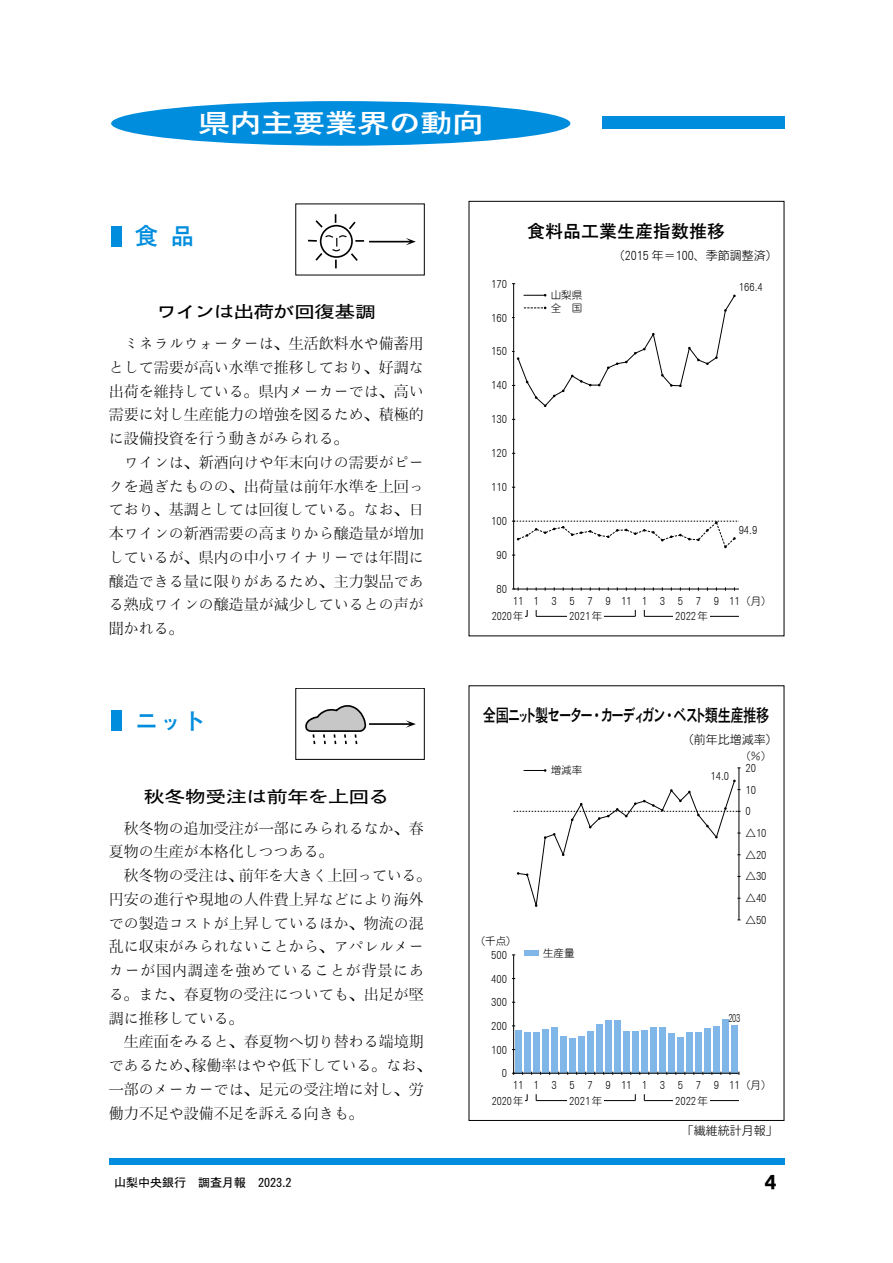
<style>
.page{position:relative;width:893px;height:1263px;background:#fff}
.page>*{position:absolute;margin:0;border:0;box-sizing:border-box;transform-origin:0 0}
.t1{font:26.4px "Motoya Gothic W4 90 msp RKSJ H";letter-spacing:-.04em;color:#fff;scale:1.25 1}
.t2{font:24px "Motoya Gothic W4 90 msp RKSJ H";color:#008ddd}
.t3{font:18px "Motoya Gothic W4 90 mskp RKSJ H";letter-spacing:-.045em;color:#000;scale:.74 1}
.t4{font:18px "Motoya Gothic W4 90 msp RKSJ H";color:#000}
.t5{font:18px "Mn Ip T6 M75";color:#000}
.t6{font:16.8px "Motoya Gothic W3 90 msp RKSJ H";letter-spacing:-.03em;color:#000;scale:1.25 1}
.t7{font:15px/23.7px "Motoya Mincho W2 90 msp RKSJ H";color:#000}
.t8{font:12px "Motoya Maru W2 90 msp RKSJ H";color:#000}
.t9{font:12px "Motoya Gothic W3 90 msp RKSJ H";color:#000}
.t10{font:10.5px/12.6px "Motoya Maru W2 90 msp RKSJ H";color:#000}
.t11{font:10.5px "Motoya Maru W2 90 msp RKSJ H";color:#000;scale:.96 1}
.t12{font:10.5px "Motoya Maru W2 90 msp RKSJ H";color:#000;scale:.8 1}
</style>
<div class="page">
<hr style="left:513px;top:284px;width:1px;height:305px;background:#000">
<hr style="left:514px;top:589px;width:225px;height:1px;background:#000">
<svg style="left:512px;top:587px;width:7px;height:4px"></svg>
<hr style="left:644px;top:616px;width:95px;height:1px;background:#000">
<hr style="left:674px;top:615px;width:36px;height:3px;background:#fff">
<hr style="left:536px;top:616px;width:99px;height:1px;background:#000">
<hr style="left:568px;top:615px;width:36px;height:3px;background:#fff">
<svg style="left:525px;top:610px;width:3px;height:7px"></svg>
<svg style="left:512px;top:521px;width:227px;height:27px"></svg>
<svg style="left:512px;top:283px;width:224px;height:124px"></svg>
<svg style="left:308px;top:214px;width:57px;height:55px"></svg>
<hr style="left:369px;top:241px;width:42px;height:1px;background:#000">
<svg style="left:406px;top:238px;width:10px;height:7px"></svg>
<div style="left:111px;top:226px;width:11px;height:21px;background:#008ddd"></div>
<div style="left:111px;top:710px;width:11px;height:21px;background:#008ddd"></div>
<div style="left:296px;top:688px;width:129px;height:72px;border:1px solid #000"></div>
<hr style="left:369px;top:723px;width:42px;height:2px;background:#000">
<svg style="left:406px;top:720px;width:10px;height:8px"></svg>
<svg style="left:305px;top:705px;width:62px;height:40px"></svg>
<div style="left:515px;top:1030px;width:6px;height:43px;background:#81b7e8"></div>
<div style="left:524px;top:1032px;width:6px;height:41px;background:#81b7e8"></div>
<div style="left:533px;top:1032px;width:6px;height:41px;background:#81b7e8"></div>
<div style="left:542px;top:1029px;width:6px;height:44px;background:#81b7e8"></div>
<div style="left:551px;top:1027px;width:6px;height:46px;background:#81b7e8"></div>
<div style="left:560px;top:1036px;width:6px;height:37px;background:#81b7e8"></div>
<div style="left:569px;top:1038px;width:6px;height:35px;background:#81b7e8"></div>
<div style="left:578px;top:1036px;width:6px;height:37px;background:#81b7e8"></div>
<div style="left:587px;top:1031px;width:6px;height:42px;background:#81b7e8"></div>
<div style="left:596px;top:1024px;width:6px;height:49px;background:#81b7e8"></div>
<div style="left:605px;top:1020px;width:6px;height:53px;background:#81b7e8"></div>
<div style="left:614px;top:1020px;width:6px;height:53px;background:#81b7e8"></div>
<div style="left:623px;top:1031px;width:6px;height:42px;background:#81b7e8"></div>
<div style="left:632px;top:1031px;width:6px;height:42px;background:#81b7e8"></div>
<div style="left:641px;top:1031px;width:7px;height:42px;background:#81b7e8"></div>
<div style="left:650px;top:1027px;width:7px;height:46px;background:#81b7e8"></div>
<div style="left:659px;top:1027px;width:7px;height:46px;background:#81b7e8"></div>
<div style="left:668px;top:1033px;width:7px;height:40px;background:#81b7e8"></div>
<div style="left:677px;top:1037px;width:7px;height:36px;background:#81b7e8"></div>
<div style="left:686px;top:1032px;width:7px;height:41px;background:#81b7e8"></div>
<div style="left:695px;top:1032px;width:7px;height:41px;background:#81b7e8"></div>
<div style="left:704px;top:1028px;width:7px;height:45px;background:#81b7e8"></div>
<div style="left:713px;top:1026px;width:7px;height:47px;background:#81b7e8"></div>
<div style="left:722px;top:1019px;width:7px;height:54px;background:#81b7e8"></div>
<div style="left:731px;top:1025px;width:7px;height:48px;background:#81b7e8"></div>
<hr style="left:513px;top:955px;width:1px;height:118px;background:#000">
<hr style="left:514px;top:1073px;width:225px;height:1px;background:#000">
<hr style="left:739px;top:768px;width:1px;height:152px;background:#000">
<svg style="left:514px;top:780px;width:226px;height:127px"></svg>
<hr style="left:644px;top:1100px;width:95px;height:1px;background:#000">
<hr style="left:674px;top:1099px;width:36px;height:3px;background:#fff">
<hr style="left:536px;top:1100px;width:99px;height:1px;background:#000">
<hr style="left:568px;top:1099px;width:36px;height:3px;background:#fff">
<svg style="left:525px;top:1094px;width:3px;height:7px"></svg>
<div style="left:524px;top:950px;width:15px;height:5px;background:#81b7e8"></div>
<svg style="left:524px;top:769px;width:22px;height:3px"></svg>
<div style="left:109px;top:117px;width:675px;height:12px;background:#008ddd"></div>
<div style="left:109px;top:1158px;width:675px;height:6px;background:#008ddd"></div>
<div style="left:80px;top:111px;width:522px;height:25px;background:#fff"></div>
<div style="left:111px;top:101px;width:459px;height:45px;background:#008ddd;border-radius:50%"></div>
<h1 class="t1" style="left:198px;top:110px;width:231px">県内主要業界の動向</h1>
<h2 class="t2" style="left:134px;top:224px;width:61px">食品</h2>
<p class="t4" style="left:527px;top:222px;width:199px">食料品工業生産指数推移</p>
<p class="t6" style="left:156px;top:304px;width:177px">ワインは出荷が回復基調</p>
<p class="t7" style="left:109px;top:332px;width:317px">　ミネラルウォーターは、生活飲料水や備蓄用として需要が高い水準で推移しており、好調な出荷を維持している。県内メーカーでは、高い需要に対し生産能力の増強を図るため、積極的に設備投資を行う動きがみられる。<br>　ワインは、新酒向けや年末向けの需要がピークを過ぎたものの、出荷量は前年水準を上回っており、基調としては回復している。なお、日本ワインの新酒需要の高まりから醸造量が増加しているが、県内の中小ワイナリーでは年間に醸造できる量に限りがあるため、主力製品である熟成ワインの醸造量が減少しているとの声が聞かれる。</p>
<h2 class="t2" style="left:134px;top:709px;width:73px">ニット</h2>
<p class="t6" style="left:144px;top:788px;width:198px">秋冬物受注は前年を上回る</p>
<p class="t7" style="left:109px;top:816px;width:324px">　秋冬物の追加受注が一部にみられるなか、春夏物の生産が本格化しつつある。<br>　秋冬物の受注は、前年を大きく上回っている。円安の進行や現地の人件費上昇などにより海外での製造コストが上昇しているほか、物流の混乱に収束がみられないことから、アパレルメーカーが国内調達を強めていることが背景にある。また、春夏物の受注についても、出足が堅調に推移している。<br>　生産面をみると、春夏物へ切り替わる端境期であるため、稼働率はやや低下している。なお、一部のメーカーでは、足元の受注増に対し、労働力不足や設備不足を訴える向きも。</p>
<p class="t10" style="left:491px;top:277px;width:17px">170</p>
<p class="t10" style="left:491px;top:311px;width:17px">160</p>
<p class="t10" style="left:491px;top:345px;width:17px">150</p>
<p class="t10" style="left:491px;top:379px;width:17px">140</p>
<p class="t10" style="left:491px;top:413px;width:17px">130</p>
<p class="t10" style="left:491px;top:447px;width:17px">120</p>
<p class="t10" style="left:491px;top:481px;width:17px">110</p>
<p class="t10" style="left:491px;top:515px;width:17px">100</p>
<p class="t10" style="left:497px;top:549px;width:12px">90</p>
<p class="t10" style="left:497px;top:583px;width:12px">80</p>
<p class="t10" style="left:513px;top:594px;width:12px">11</p>
<p class="t10" style="left:533px;top:594px;width:7px">1</p>
<p class="t10" style="left:551px;top:289px;width:33px">山梨県全　国</p>
<p class="t8" style="left:613px;top:249px;width:166px">（2015 年＝100、季節調整済）</p>
<p class="t10" style="left:739px;top:281px;width:25px">166.4</p>
<p class="t10" style="left:739px;top:523px;width:20px">94.9</p>
<p class="t10" style="left:551px;top:594px;width:7px">3</p>
<p class="t10" style="left:570px;top:594px;width:7px">5</p>
<p class="t10" style="left:588px;top:594px;width:7px">7</p>
<p class="t10" style="left:606px;top:594px;width:7px">9</p>
<p class="t10" style="left:621px;top:594px;width:12px">11</p>
<p class="t10" style="left:642px;top:594px;width:7px">1</p>
<p class="t10" style="left:660px;top:594px;width:7px">3</p>
<p class="t10" style="left:678px;top:594px;width:7px">5</p>
<p class="t10" style="left:696px;top:594px;width:7px">7</p>
<p class="t10" style="left:714px;top:594px;width:7px">9</p>
<p class="t10" style="left:729px;top:594px;width:44px">11（月）</p>
<p class="t11" style="left:492px;top:611px;width:34px">2020年</p>
<p class="t10" style="left:569px;top:610px;width:35px">2021年</p>
<p class="t10" style="left:675px;top:610px;width:35px">2022年</p>
<p class="t3" style="left:483px;top:706px;width:389px">全国ニット製セーター・カーディガン・ベスト類生産推移</p>
<p class="t8" style="left:682px;top:733px;width:97px">（前年比増減率）</p>
<p class="t10" style="left:551px;top:764px;width:33px">増減率</p>
<p class="t10" style="left:475px;top:934px;width:43px">（千点）</p>
<p class="t10" style="left:491px;top:948px;width:17px">500</p>
<p class="t10" style="left:491px;top:972px;width:17px">400</p>
<p class="t10" style="left:491px;top:996px;width:17px">300</p>
<p class="t10" style="left:491px;top:1019px;width:17px">200</p>
<p class="t10" style="left:491px;top:1043px;width:17px">100</p>
<p class="t10" style="left:502px;top:1067px;width:7px">0</p>
<p class="t10" style="left:513px;top:1079px;width:12px">11</p>
<p class="t10" style="left:543px;top:946px;width:33px">生産量</p>
<p class="t10" style="left:533px;top:1079px;width:7px">1</p>
<p class="t10" style="left:551px;top:1079px;width:7px">3</p>
<p class="t10" style="left:570px;top:1079px;width:7px">5</p>
<p class="t10" style="left:588px;top:1079px;width:7px">7</p>
<p class="t10" style="left:606px;top:1079px;width:7px">9</p>
<p class="t10" style="left:621px;top:1079px;width:12px">11</p>
<p class="t10" style="left:642px;top:1079px;width:7px">1</p>
<p class="t10" style="left:711px;top:769px;width:20px">14.0</p>
<p class="t10" style="left:740px;top:750px;width:33px">（％）</p>
<p class="t10" style="left:745px;top:762px;width:12px">20</p>
<p class="t10" style="left:745px;top:783px;width:12px">10</p>
<p class="t10" style="left:745px;top:805px;width:7px">0</p>
<p class="t10" style="left:745px;top:827px;width:23px">△10</p>
<p class="t10" style="left:745px;top:848px;width:23px">△20</p>
<p class="t10" style="left:745px;top:870px;width:23px">△30</p>
<p class="t10" style="left:745px;top:892px;width:23px">△40</p>
<p class="t10" style="left:745px;top:913px;width:23px">△50</p>
<p class="t12" style="left:728px;top:1012px;width:17px">203</p>
<p class="t10" style="left:660px;top:1079px;width:7px">3</p>
<p class="t10" style="left:678px;top:1079px;width:7px">5</p>
<p class="t10" style="left:696px;top:1079px;width:7px">7</p>
<p class="t10" style="left:714px;top:1079px;width:7px">9</p>
<p class="t10" style="left:729px;top:1079px;width:44px">11（月）</p>
<p class="t11" style="left:492px;top:1095px;width:34px">2020年</p>
<p class="t10" style="left:569px;top:1094px;width:35px">2021年</p>
<p class="t10" style="left:675px;top:1094px;width:35px">2022年</p>
<p class="t8" style="left:682px;top:1125px;width:97px">「繊維統計月報」</p>
<p class="t9" style="left:114px;top:1176px;width:179px">山梨中央銀行　調査月報　2023.2</p>
<p class="t5" style="left:764px;top:1174px;width:15px">4</p>
</div>
